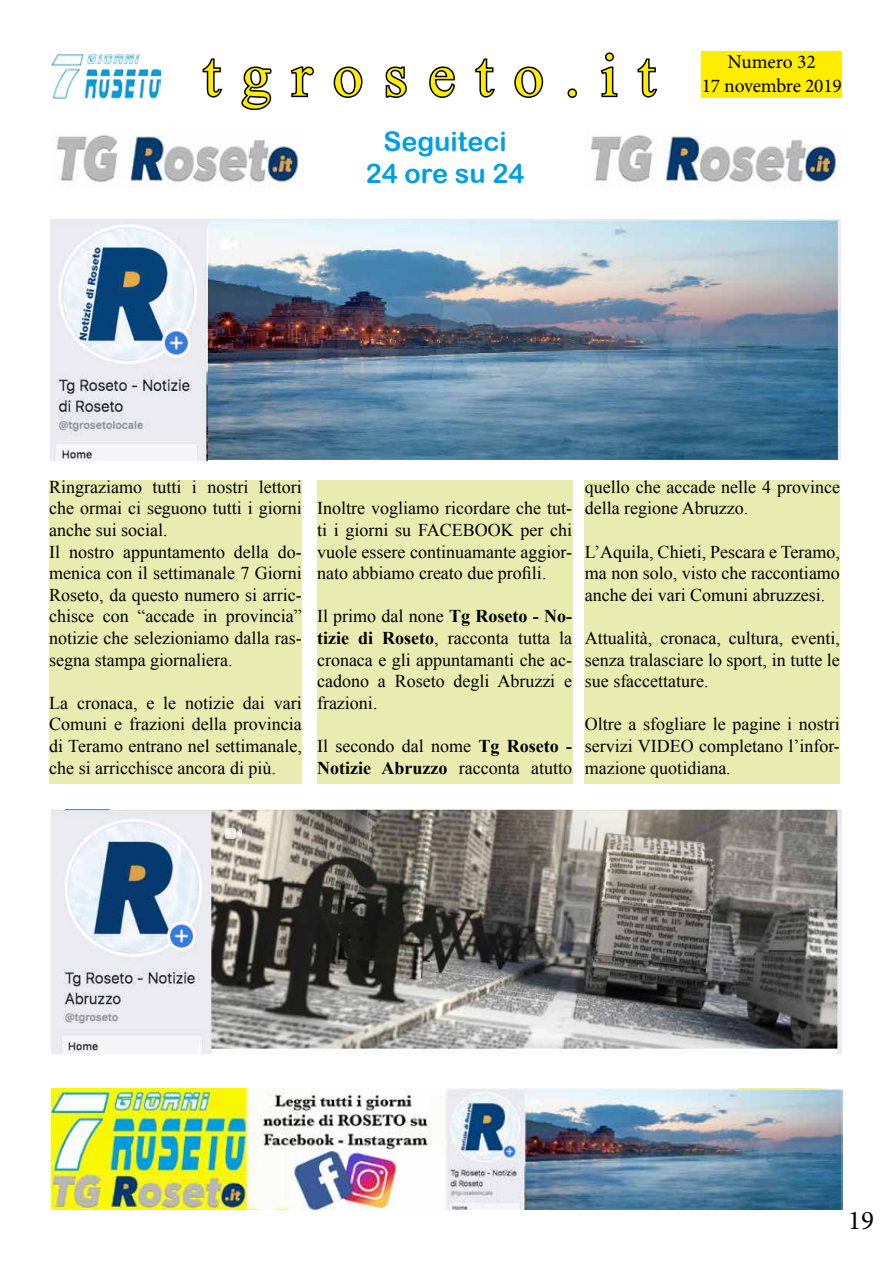
<style>
.page{position:relative;width:893px;height:1263px;background:#fff}
.page>*{position:absolute;margin:0;border:0;box-sizing:border-box;transform-origin:0 0}
.t1{font:60px "Times New Roman";letter-spacing:.35em;color:#ffed00}
.t2{font:27px/32.4px "Arial Rounded MT Bold";color:#009fe3;text-align:center}
.t3{font:27px "Minion Pro";color:#000}
.t4{font:19.5px/23.4px "Minion Pro";letter-spacing:-.01em;color:#000;text-align:center}
.t5{font:18px/21.6px "Times New Roman";color:#000;text-align:justify}
.s1{font-weight:700}
</style>
<div class="page">
<svg style="left:202px;top:58px;width:21px;height:40px"></svg>
<svg style="left:241px;top:66px;width:31px;height:45px"></svg>
<svg style="left:290px;top:66px;width:24px;height:32px"></svg>
<svg style="left:333px;top:66px;width:30px;height:32px"></svg>
<svg style="left:385px;top:66px;width:22px;height:32px"></svg>
<svg style="left:429px;top:66px;width:26px;height:32px"></svg>
<svg style="left:475px;top:58px;width:20px;height:40px"></svg>
<svg style="left:514px;top:66px;width:30px;height:32px"></svg>
<svg style="left:567px;top:88px;width:10px;height:10px"></svg>
<svg style="left:600px;top:52px;width:18px;height:46px"></svg>
<svg style="left:637px;top:58px;width:21px;height:40px"></svg>
<div style="left:49px;top:480px;width:253px;height:303px;background:#e8ecb1"></div>
<img style="left:51px;top:809px;width:791px;height:245px">
<div style="left:317px;top:480px;width:255px;height:303px;background:#e8ecb1"></div>
<div style="left:585px;top:480px;width:255px;height:303px;background:#e8ecb1"></div>
<img style="left:50px;top:220px;width:791px;height:240px">
<img style="left:52px;top:1089px;width:791px;height:120px">
<img style="left:590px;top:134px;width:250px;height:53px">
<img style="left:56px;top:135px;width:246px;height:52px">
<img style="left:51px;top:54px;width:110px;height:45px">
<div style="left:702px;top:51px;width:140px;height:47px;background:#ffed00"></div>
<h1 class="t1" style="left:203px;top:35px;width:453px">tgroseto.it</h1>
<h2 class="t2" style="left:366px;top:124px;width:160px">Seguiteci<br>24 ore su 24</h2>
<p class="t4" style="left:702px;top:50px;width:142px">Numero 32<br>17 novembre 2019</p>
<p class="t5" style="left:49px;top:476px;width:254px;text-align:left">Ringraziamo tutti i nostri lettori che ormai ci seguono tutti i giorni anche sui social.<br>Il nostro appuntamento della do&shy;menica con il settimanale 7 Giorni<br>Roseto, da questo numero si arric&shy;chisce con “accade in provincia” notizie che selezioniamo dalla ras&shy;segna stampa giornaliera.</p>
<p class="t5" style="left:49px;top:692px;width:254px">La cronaca, e le notizie dai vari Comuni e frazioni della provincia di Teramo entrano nel settimanale, che si arricchisce ancora di più.</p>
<p class="t5" style="left:317px;top:497px;width:257px">Inoltre vogliamo ricordare che tut&shy;ti i giorni su FACEBOOK per chi vuole essere continuamante aggior&shy;nato abbiamo creato due profili.</p>
<p class="t5" style="left:317px;top:605px;width:257px">Il primo dal none <span class="s1">Tg Roseto - No&shy;tizie di Roseto</span>, racconta tutta la cronaca e gli appuntamanti che ac&shy;cadono a Roseto degli Abruzzi e frazioni.</p>
<p class="t5" style="left:317px;top:735px;width:257px">Il secondo dal nome <span class="s1">Tg Roseto -<br>Notizie Abruzzo</span> racconta atutto</p>
<p class="t5" style="left:585px;top:476px;width:257px">quello che accade nelle 4 province della regione Abruzzo.</p>
<p class="t5" style="left:585px;top:540px;width:257px">L’Aquila, Chieti, Pescara e Teramo, ma non solo, visto che raccontiamo anche dei vari Comuni abruzzesi.</p>
<p class="t5" style="left:585px;top:627px;width:257px">Attualità, cronaca, cultura, eventi, senza tralasciare lo sport, in tutte le sue sfaccettature.</p>
<p class="t5" style="left:585px;top:713px;width:257px">Oltre a sfogliare le pagine i nostri servizi VIDEO completano l’infor&shy;mazione quotidiana.</p>
<h2 class="t3" style="left:848px;top:1202px;width:27px">19</h2>
</div>
